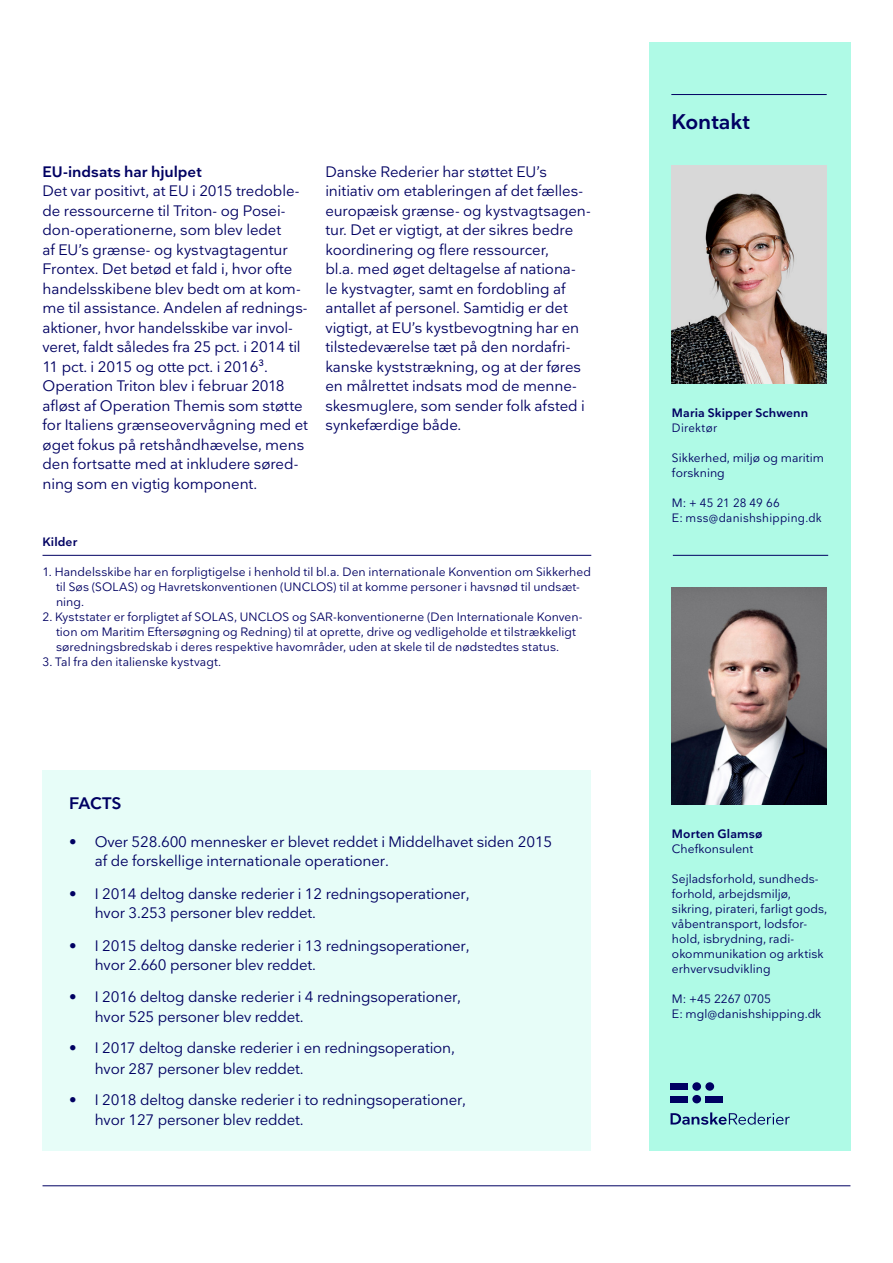
<style>
.page{position:relative;width:893px;height:1263px;background:#fff}
.page>*{position:absolute;margin:0;border:0;box-sizing:border-box;transform-origin:0 0}
.Policy_paper___Flash{font:600 21px "Nationale";color:#000062}
.Underrubrik{font:600 16.5px "Nationale";letter-spacing:-.015em;color:#000062}
.Fodnoter{font:15px/19.5px "Nationale";letter-spacing:-.01em;color:#000062}
.Brødtekst{font:15px/19.5px "Nationale";letter-spacing:-.005em;color:#000062}
.Fodnoter-2{font:12px/15px "Nationale";letter-spacing:.005em;color:#000062}
.Fodnoter-3{font:600 12px "Nationale";letter-spacing:.01em;color:#000062}
.Fodnoter-4{font:12px "Nationale";letter-spacing:.025em;color:#000062}
.Fodnoter-5{font:12px "Nationale";letter-spacing:.025em;color:#000062;scale:.96 1}
.s1{font-weight:600}
</style>
<div class="page">
<hr style="left:43px;top:1185px;width:807px;height:1px;background:#000062">
<div style="left:649px;top:43px;width:201px;height:1108px;background:#affae6"></div>
<img style="left:671px;top:165px;width:156px;height:218px">
<img style="left:671px;top:587px;width:156px;height:218px">
<hr style="left:671px;top:94px;width:156px;height:1px;background:#000062">
<hr style="left:673px;top:555px;width:155px;height:1px;background:#000062">
<hr style="left:43px;top:555px;width:548px;height:1px;background:#000062">
<div style="left:43px;top:770px;width:548px;height:381px;background:#e7fdf8"></div>
<div style="left:671px;top:1083px;width:17px;height:7px;background:#000062"></div>
<div style="left:671px;top:1096px;width:17px;height:6px;background:#000062"></div>
<div style="left:705px;top:1096px;width:18px;height:6px;background:#000062"></div>
<div style="left:692px;top:1082px;width:9px;height:9px;background:#000062;border-radius:50%"></div>
<div style="left:705px;top:1082px;width:9px;height:9px;background:#000062;border-radius:50%"></div>
<div style="left:692px;top:1095px;width:9px;height:8px;background:#000062;border-radius:50%"></div>
<svg style="left:671px;top:1112px;width:119px;height:13px"></svg>
<p class="Fodnoter" style="left:43px;top:161px;width:267px"><span class="s1">EU-indsats har hjulpet<br></span>Det var positivt, at EU i 2015 tredoble&shy;de ressourcerne til Triton- og Posei&shy;don-operationerne, som blev ledet<br>af EU’s grænse- og kystvagtagentur Frontex. Det betød et fald i, hvor ofte handelsskibene blev bedt om at kom&shy;me til assistance. Andelen af rednings&shy;aktioner, hvor handelsskibe var invol&shy;veret, faldt således fra 25 pct. i 2014 til 11 pct. i 2015 og otte pct. i 20163.<br>Operation Triton blev i februar 2018 afløst af Operation Themis som støtte for Italiens grænseovervågning med et øget fokus på retshåndhævelse, mens den fortsatte med at inkludere søred&shy;ning som en vigtig komponent.</p>
<p class="Brødtekst" style="left:325px;top:161px;width:267px">Danske Rederier har støttet EU’s initiativ om etableringen af det fælles&shy;europæisk grænse- og kystvagtsagen&shy;tur. Det er vigtigt, at der sikres bedre koordinering og flere ressourcer,<br>bl.a. med øget deltagelse af nationa&shy;le kystvagter, samt en fordobling af antallet af personel. Samtidig er det vigtigt, at EU’s kystbevogtning har en tilstedeværelse tæt på den nordafri&shy;kanske kyststrækning, og at der føres en målrettet indsats mod de menne&shy;skesmuglere, som sender folk afsted i synkefærdige både.</p>
<p class="Fodnoter-3" style="left:43px;top:534px;width:36px">Kilder</p>
<p class="Fodnoter-2" style="left:56px;top:564px;width:536px;text-indent:-14px">1. Handelsskibe har en forpligtigelse i henhold til bl.a. Den internationale Konvention om Sikkerhed til Søs (SOLAS) og Havretskonventionen (UNCLOS) til at komme personer i havsnød til undsæt&shy;ning.</p>
<p class="Fodnoter-2" style="left:56px;top:609px;width:528px;text-indent:-14px">2. Kyststater er forpligtet af SOLAS, UNCLOS og SAR-konventionerne (Den Internationale Konven&shy;tion om Maritim Eftersøgning og Redning) til at oprette, drive og vedligeholde et tilstrækkeligt søredningsbredskab i deres respektive havområder, uden at skele til de nødstedtes status.</p>
<p class="Fodnoter-2" style="left:43px;top:654px;width:180px">3. Tal fra den italienske kystvagt.</p>
<p class="Underrubrik" style="left:69px;top:792px;width:54px">FACTS</p>
<p class="Fodnoter" style="left:95px;top:832px;width:459px;text-indent:-26px">• Over 528.600 mennesker er blevet reddet i Middelhavet siden 2015 af de forskellige internationale operationer.</p>
<p class="Fodnoter" style="left:95px;top:883px;width:376px;text-indent:-26px">• I 2014 deltog danske rederier i 12 redningsoperationer, hvor 3.253 personer blev reddet.</p>
<p class="Fodnoter" style="left:95px;top:935px;width:376px;text-indent:-26px">• I 2015 deltog danske rederier i 13 redningsoperationer, hvor 2.660 personer blev reddet.</p>
<p class="Fodnoter" style="left:95px;top:987px;width:368px;text-indent:-26px">• I 2016 deltog danske rederier i 4 redningsoperationer, hvor 525 personer blev reddet.</p>
<p class="Fodnoter" style="left:95px;top:1038px;width:362px;line-height:20.1px;text-indent:-26px">• I 2017 deltog danske rederier i en redningsoperation, hvor 287 personer blev reddet.</p>
<p class="Fodnoter" style="left:95px;top:1089px;width:373px;line-height:20.1px;text-indent:-26px">• I 2018 deltog danske rederier i to redningsoperationer, hvor 127 personer blev reddet.</p>
<p class="Policy_paper___Flash" style="left:672px;top:108px;width:80px">Kontakt</p>
<p class="Fodnoter-3" style="left:672px;top:405px;width:138px">Maria Skipper Schwenn</p>
<p class="Fodnoter-5" style="left:672px;top:420px;width:48px">Direktør</p>
<p class="Fodnoter-2" style="left:672px;top:450px;width:154px">Sikkerhed, miljø og maritim forskning</p>
<p class="Fodnoter-2" style="left:672px;top:495px;width:109px">M: + 45 21 28 49 66</p>
<p class="Fodnoter-4" style="left:672px;top:510px;width:151px">E: mss@danishshipping.dk</p>
<p class="Fodnoter-3" style="left:672px;top:826px;width:92px">Morten Glamsø</p>
<p class="Fodnoter-2" style="left:672px;top:841px;width:83px">Chefkonsulent</p>
<p class="Fodnoter-2" style="left:672px;top:871px;width:157px">Sejladsforhold, sundheds&shy;forhold, arbejdsmiljø, sikring, pirateri, farligt gods, våbentransport, lodsfor&shy;hold, isbrydning, radi&shy;okommunikation og arktisk erhvervsudvikling</p>
<p class="Fodnoter-2" style="left:672px;top:991px;width:101px">M: +45 2267 0705</p>
<p class="Fodnoter-2" style="left:672px;top:1006px;width:151px">E: mgl@danishshipping.dk</p>
</div>
